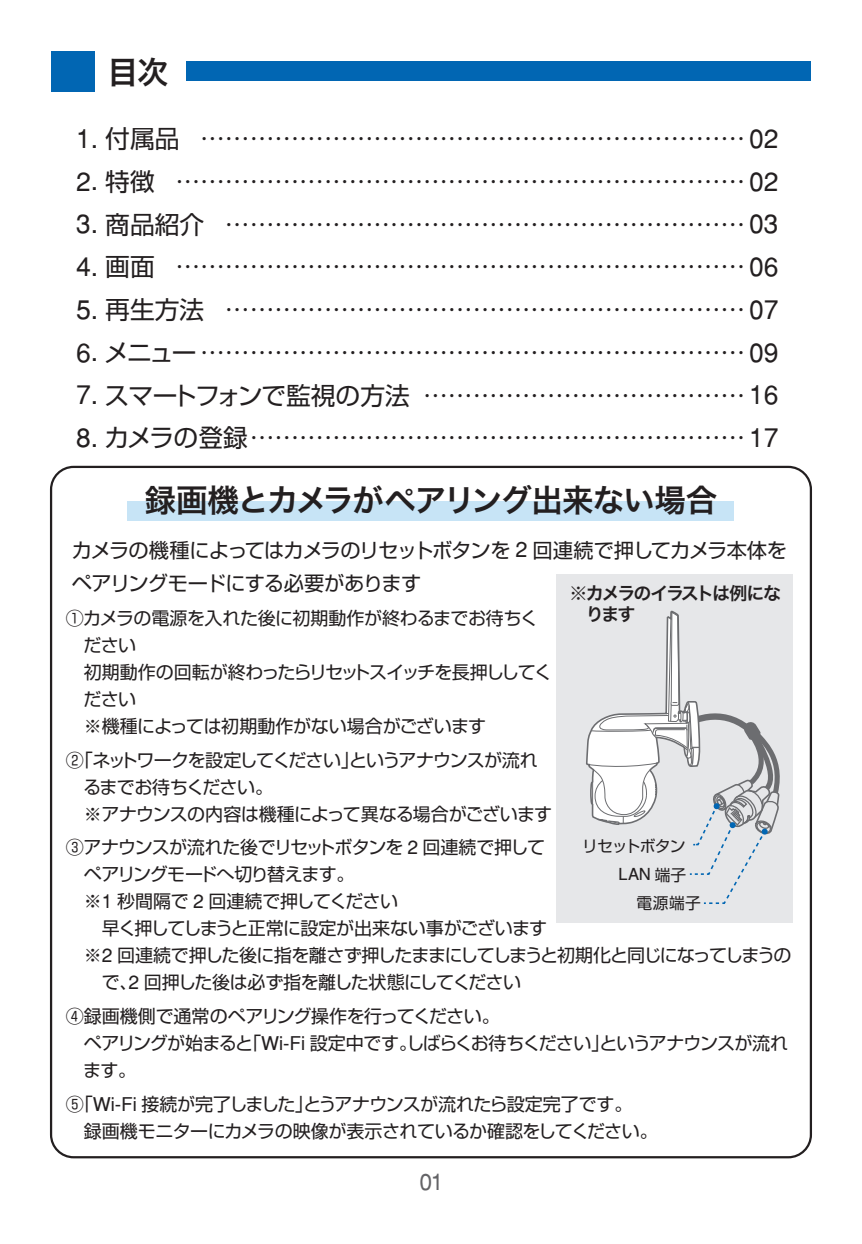
<style>
.page{position:relative;width:862px;height:1244px;background:#fff}
.page>*{position:absolute;margin:0;border:0;box-sizing:border-box;transform-origin:0 0}
.t1{font:31.5px "Hira Kaku Pro N W6";letter-spacing:-.04em;color:#231f20}
.t2{font:24.75px "Shin Go Pro";color:#231f20}
.t3{font:24.75px "Shin Go Pro";letter-spacing:-.025em;color:#231f20}
.t4{font:22.72px "Helvetica";color:#636366}
.t5{font:20.25px/33.8px "Shin Go Pro";letter-spacing:-.04em;color:#231f20}
.t6{font:18px/27px "Shin Go Pro";letter-spacing:-.035em;color:#231f20}
.t7{font:18px "Shin Go Pro";letter-spacing:-.075em;color:#231f20}
.t8{font:18px/21.6px "Hira Kaku Pro N W6";letter-spacing:-.095em;color:#231f20}
.t9{font:16.43px "Helvetica";color:#231f20}
.t10{font:15.75px "Shin Go Pro";letter-spacing:-.05em;color:#231f20}
.s1{font-family:"Helvetica";font-size:26.32px}
.s2{font-family:"Helvetica";font-size:26.1px}
.s3{font-family:"Helvetica";font-size:21.38px}
.s4{font-family:"Helvetica";font-size:19.12px}
.s5{font-family:"Helvetica";font-size:18.9px}
.s6{font-family:"Shin Go Pro";font-size:15.75px}
</style>
<div class="page">
<div style="left:556px;top:574px;width:236px;height:348px;background:#e6e7e9"></div>
<svg style="left:584px;top:610px;width:199px;height:313px"></svg>
<div style="left:186px;top:62px;width:624px;height:19px;background:#0166b3"></div>
<div style="left:51px;top:51px;width:43px;height:40px;background:#0166b3"></div>
<div style="left:127px;top:502px;width:607px;height:19px;background:#c7e4f6"></div>
<h1 class="t1" style="left:107px;top:43px;width:63px">目次</h1>
<h2 class="t2" style="left:76px;top:118px;width:703px"><span class="s1">1</span><span class="s2">.</span> 付属品 ………………………………………………………… <span class="s1">02</span></h2>
<h2 class="t2" style="left:76px;top:161px;width:703px"><span class="s1">2</span><span class="s2">.</span> 特徴 …………………………………………………………… <span class="s1">02</span></h2>
<h2 class="t2" style="left:76px;top:204px;width:703px"><span class="s1">3</span><span class="s2">.</span> 商品紹介 ……………………………………………………… <span class="s1">03</span></h2>
<h2 class="t2" style="left:76px;top:247px;width:703px"><span class="s1">4</span><span class="s2">.</span> 画面 …………………………………………………………… <span class="s1">06</span></h2>
<h2 class="t2" style="left:76px;top:289px;width:703px"><span class="s1">5</span><span class="s2">.</span> 再生方法 ……………………………………………………… <span class="s1">07</span></h2>
<h2 class="t2" style="left:76px;top:332px;width:703px"><span class="s1">6</span><span class="s2">.</span> メニュー………………………………………………………… <span class="s1">09</span></h2>
<h2 class="t3" style="left:76px;top:375px;width:703px"><span class="s1">7</span><span class="s2">.</span> スマートフォンで監視の方法 ………………………………… <span class="s1">16</span></h2>
<h2 class="t2" style="left:76px;top:418px;width:703px"><span class="s1">8</span><span class="s2">.</span> カメラの登録…………………………………………………… <span class="s1">17</span></h2>
<h1 class="t1" style="left:144px;top:472px;width:574px">録画機とカメラがペアリング出来ない場合</h1>
<p class="t5" style="left:72px;top:530px;width:716px">カメラの機種によってはカメラのリセットボタンを <span class="s3">2</span> 回連続で押してカメラ本体をペアリングモードにする必要があります</p>
<p class="t6" style="left:83px;top:602px;width:470px;text-indent:-18px">①カメラの電源を入れた後に初期動作が終わるまでお待ちください<br>初期動作の回転が終わったらリセットスイッチを長押ししてください<br>※機種によっては初期動作がない場合がございます</p>
<p class="t6" style="left:83px;top:744px;width:470px;text-indent:-17px">②「ネットワークを設定してください」というアナウンスが流れるまでお待ちください。<br>※アナウンスの内容は機種によって異なる場合がございます</p>
<p class="t6" style="left:84px;top:832px;width:462px;text-indent:-18px">③アナウンスが流れた後でリセットボタンを <span class="s4">2</span> 回連続で押してペアリングモードへ切り替えます。<br>※<span class="s4">1</span> 秒間隔で <span class="s4">2</span> 回連続で押してください</p>
<p class="t6" style="left:102px;top:913px;width:446px">早く押してしまうと正常に設定が出来ない事がございます</p>
<p class="t7" style="left:84px;top:941px;width:708px">※<span class="s4">2</span> 回連続で押した後に指を離さず押したままにしてしまうと初期化と同じになってしまうの</p>
<p class="t6" style="left:102px;top:967px;width:421px">で、<span class="s4">2</span> 回押した後は必ず指を離した状態にしてください</p>
<p class="t6" style="left:83px;top:1000px;width:706px;text-indent:-17px">④録画機側で通常のペアリング操作を行ってください。<br>ペアリングが始まると「<span class="s5">Wi-Fi</span> 設定中です。しばらくお待ちください」というアナウンスが流れます。</p>
<p class="t6" style="left:84px;top:1088px;width:575px;text-indent:-18px">⑤「<span class="s5">Wi-Fi</span> 接続が完了しました」とうアナウンスが流れたら設定完了です。<br>録画機モニターにカメラの映像が表示されているか確認をしてください。</p>
<p class="t8" style="left:585px;top:581px;width:197px;text-indent:-16px">※カメラのイラストは例になります</p>
<p class="t10" style="left:582px;top:833px;width:105px">リセットボタン</p>
<p class="t9" style="left:618px;top:864px;width:69px">LAN <span class="s6">端子</span></p>
<p class="t10" style="left:636px;top:890px;width:66px">電源端子</p>
<p class="t4" style="left:419px;top:1168px;width:26px">01</p>
</div>
